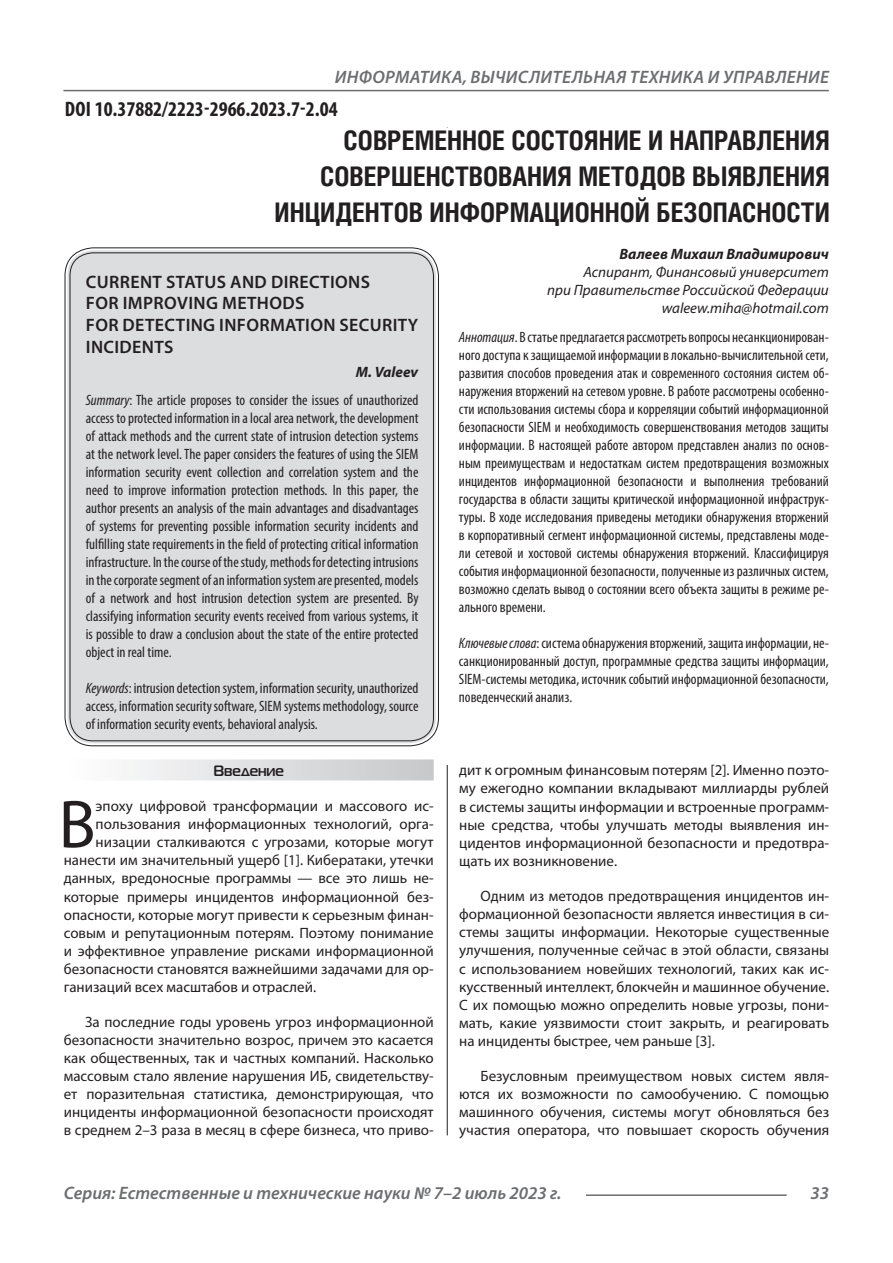
<style>
.page{position:relative;width:893px;height:1263px;background:#fff}
.page>*{position:absolute;margin:0;border:0;box-sizing:border-box;transform-origin:0 0}
.Статья_текст_первый{font:68.4px "Myriad Pro";color:#231f20}
.Статья_название{font:700 27px/36px "Helios Cond C";color:#231f20;text-align:right}
.ДОИ{font:700 condensed 21px "Myriad Pro";color:#231f20}
.t1{font:italic 600 18px "Myriad Pro";letter-spacing:.005em;color:#6c6d70}
.Статья_название_англ{font:600 18px/21.6px "Myriad Pro";letter-spacing:.02em;color:#231f20}
.Статья_аннотация_тек{font:condensed 15px/18px "Myriad Pro";color:#231f20;text-align:justify}
.Статья_текст{font:15px/18.1px "Myriad Pro";color:#231f20;text-align:justify}
.Статья_аннотация_анг{font:condensed 15px/18px "Myriad Pro";color:#231f20;text-align:justify}
.Статья_текст_первый-2{font:15px "Myriad Pro";color:#231f20}
.Статья_автор_инфо{font:italic 15px/18px "Myriad Pro";color:#231f20;text-align:right}
.Статья_автор_инфо-2{font:italic 700 15px "Myriad Pro";color:#231f20}
.Статья_автор_англ{font:italic 700 15px "Myriad Pro";color:#231f20}
.Статья_подзаголовок{font:700 15px "Magistral C";color:#231f20}
.s1{font-style:italic}
</style>
<div class="page">
<hr style="left:447px;top:128px;width:1px;height:1007px;background:#231f20">
<hr style="left:63px;top:90px;width:766px;height:1px;background:#6c6d70">
<hr style="left:586px;top:1194px;width:201px;height:2px;background:#6c6d70">
<div style="left:444px;top:128px;width:10px;height:636px;background:#fff"></div>
<div style="left:68px;top:250px;width:368px;height:493px;background:#dcdddf;border-radius:26px"></div>
<div style="left:64px;top:759px;width:370px;height:21px;background:linear-gradient(to right,#fefeff,#c6c8ca)"></div>
<p class="t1" style="left:335px;top:66px;width:496px">ИНФОРМАТИКА, ВЫЧИСЛИТЕЛЬНАЯ ТЕХНИКА И УПРАВЛЕНИЕ</p>
<p class="ДОИ" style="left:65px;top:96px;width:274px">DOI 10.37882/2223-2966.2023.7-2.04</p>
<p class="Статья_название" style="left:275px;top:122px;width:557px">СОВРЕМЕННОЕ СОСТОЯНИЕ И НАПРАВЛЕНИЯ<br>СОВЕРШЕНСТВОВАНИЯ МЕТОДОВ ВЫЯВЛЕНИЯ<br>ИНЦИДЕНТОВ ИНФОРМАЦИОННОЙ БЕЗОПАСНОСТИ</p>
<p class="Статья_автор_инфо-2" style="left:619px;top:244px;width:211px">Валеев Михаил Владимирович</p>
<p class="Статья_автор_инфо" style="left:547px;top:262px;width:283px">Аспирант, Финансовый университет<br>при Правительстве Российской Федерации</p>
<p class="Статья_автор_инфо" style="left:662px;top:298px;width:169px">waleew.miha@hotmail.com</p>
<p class="Статья_аннотация_тек" style="left:459px;top:328px;width:371px"><span class="s1">Аннотация</span>. В статье предлагается рассмотреть вопросы несанкционирован&shy;ного доступа к защищаемой информации в локально-вычислительной сети, развития способов проведения атак и современного состояния систем об&shy;наружения вторжений на сетевом уровне. В работе рассмотрены особенно&shy;сти использования системы сбора и корреляции событий информационной безопасности SIEM и необходимость совершенствования методов защиты информации. В настоящей работе автором представлен анализ по основ&shy;ным преимуществам и недостаткам систем предотвращения возможных инцидентов информационной безопасности и выполнения требований государства в области защиты критической информационной инфраструк&shy;туры. В ходе исследования приведены методики обнаружения вторжений в корпоративный сегмент информационной системы, представлены моде&shy;ли сетевой и хостовой системы обнаружения вторжений. Классифицируя события информационной безопасности, полученные из различных систем, возможно сделать вывод о состоянии всего объекта защиты в режиме ре&shy;ального времени.</p>
<p class="Статья_аннотация_тек" style="left:459px;top:634px;width:371px"><span class="s1">Ключевые слова</span>: система обнаружения вторжений, защита информации, не&shy;санкционированный доступ, программные средства защиты информации, SIEM-системы методика, источник событий информационной безопасности, поведенческий анализ.</p>
<p class="Статья_название_англ" style="left:86px;top:271px;width:334px">CURRENT STATUS AND DIRECTIONS<br>FOR IMPROVING METHODS<br>FOR DETECTING INFORMATION SECURITY<br>INCIDENTS</p>
<p class="Статья_автор_англ" style="left:356px;top:362px;width:64px">M. Valeev</p>
<p class="Статья_аннотация_анг" style="left:86px;top:391px;width:334px"><span class="s1">Summary</span>: The article proposes to consider the issues of unauthorized access to protected information in a local area network, the development of attack methods and the current state of intrusion detection systems at the network level. The paper considers the features of using the SIEM information security event collection and correlation system and the need to improve information protection methods. In this paper, the author presents an analysis of the main advantages and disadvantages of systems for preventing possible information security incidents and fulfilling state requirements in the field of protecting critical information infrastructure. In the course of the study, methods for detecting intrusions in the corporate segment of an information system are presented, models of a network and host intrusion detection system are presented. By classifying information security events received from various systems, it is possible to draw a conclusion about the state of the entire protected object in real time.</p>
<p class="Статья_аннотация_анг" style="left:86px;top:679px;width:334px"><span class="s1">Keywords</span>: intrusion detection system, information security, unauthorized access, information security software, SIEM systems methodology, source of information security events, behavioral analysis.</p>
<p class="Статья_подзаголовок" style="left:213px;top:762px;width:72px">Введение</p>
<p class="Статья_текст_первый" style="left:59px;top:782px;width:39px">В</p>
<p class="Статья_текст_первый-2" style="left:96px;top:797px;width:340px">эпоху цифровой трансформации и массового ис-</p>
<p class="Статья_текст" style="left:459px;top:761px;width:371px">дит к огромным финансовым потерям [2]. Именно поэто&shy;му ежегодно компании вкладывают миллиарды рублей в системы защиты информации и встроенные программ&shy;ные средства, чтобы улучшать методы выявления ин&shy;цидентов информационной безопасности и предотвра&shy;щать их возникновение.</p>
<p class="Статья_текст" style="left:459px;top:887px;width:371px;text-indent:21px">Одним из методов предотвращения инцидентов ин&shy;формационной безопасности является инвестиция в си&shy;стемы защиты информации. Некоторые существенные улучшения, полученные сейчас в этой области, связаны с использованием новейших технологий, таких как ис&shy;кусственный интеллект, блокчейн и машинное обучение.<br>С их помощью можно определить новые угрозы, пони&shy;мать, какие уязвимости стоит закрыть, и реагировать на инциденты быстрее, чем раньше [3].</p>
<p class="Статья_текст" style="left:459px;top:1067px;width:371px;text-indent:21px">Безусловным преимуществом новых систем явля&shy;ются их возможности по самообучению. С помощью машинного обучения, системы могут обновляться без участия оператора, что повышает скорость обучения</p>
<p class="Статья_текст_первый-2" style="left:96px;top:815px;width:340px">пользования информационных технологий, орга-</p>
<p class="Статья_текст_первый-2" style="left:96px;top:833px;width:340px">низации сталкиваются с угрозами, которые могут</p>
<p class="Статья_текст_первый-2" style="left:64px;top:851px;width:371px">нанести им значительный ущерб [1]. Кибератаки, утечки</p>
<p class="Статья_текст_первый-2" style="left:64px;top:869px;width:371px">данных, вредоносные программы — все это лишь не-</p>
<p class="Статья_текст_первый-2" style="left:64px;top:887px;width:371px">которые примеры инцидентов информационной без-</p>
<p class="Статья_текст_первый-2" style="left:64px;top:905px;width:371px">опасности, которые могут привести к серьезным финан-</p>
<p class="Статья_текст_первый-2" style="left:64px;top:923px;width:371px">совым и репутационным потерям. Поэтому понимание</p>
<p class="Статья_текст_первый-2" style="left:64px;top:941px;width:371px">и эффективное управление рисками информационной</p>
<p class="Статья_текст_первый-2" style="left:64px;top:959px;width:371px">безопасности становятся важнейшими задачами для ор-</p>
<p class="Статья_текст_первый-2" style="left:64px;top:977px;width:254px">ганизаций всех масштабов и отраслей.</p>
<p class="Статья_текст" style="left:64px;top:1013px;width:371px;text-indent:21px">За последние годы уровень угроз информационной безопасности значительно возрос, причем это касается как общественных, так и частных компаний. Насколько массовым стало явление нарушения ИБ, свидетельству&shy;ет поразительная статистика, демонстрирующая, что инциденты информационной безопасности происходят в среднем 2–3 раза в месяц в сфере бизнеса, что приво-</p>
<p class="t1" style="left:64px;top:1182px;width:499px">Серия: Естественные и технические науки № 7–2 июль 2023 г.</p>
<p class="t1" style="left:810px;top:1182px;width:20px">33</p>
</div>
